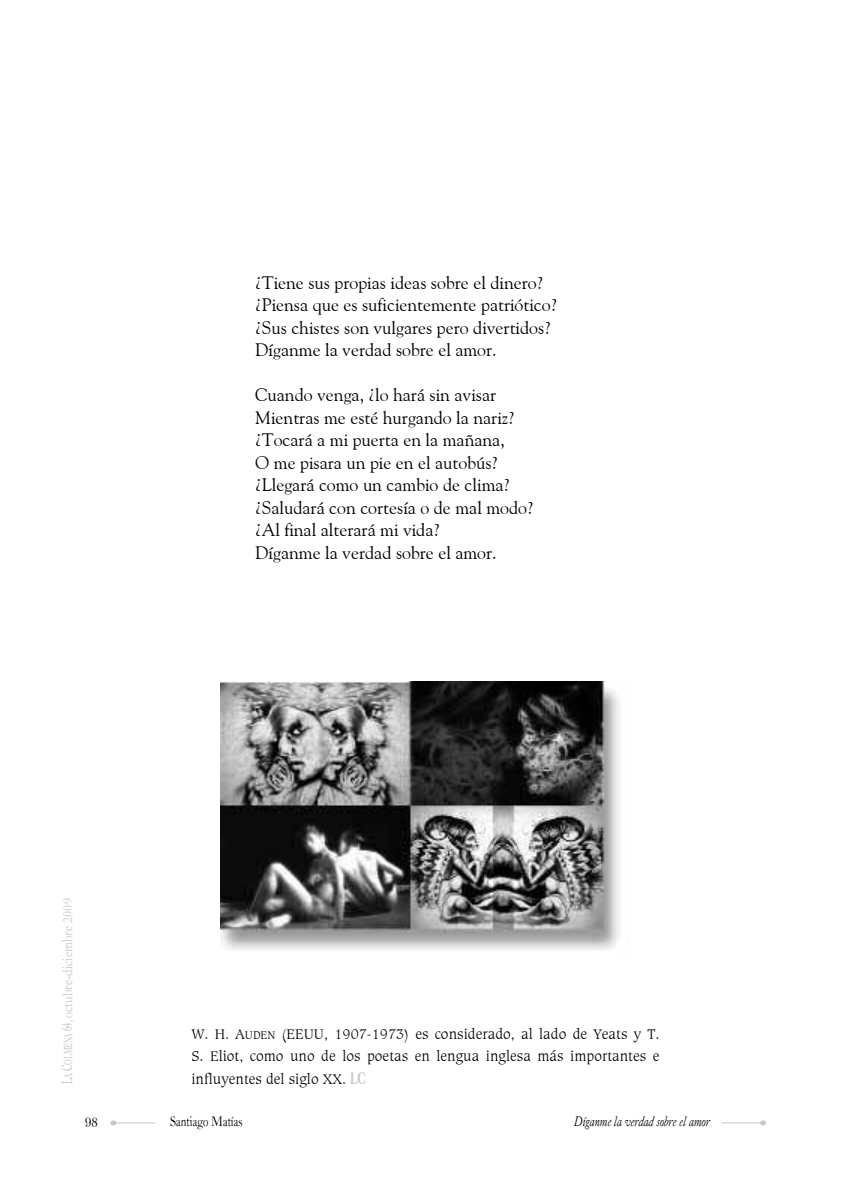
<style>
.page{position:relative;width:851px;height:1191px;background:#fff}
.page>*{position:absolute;margin:0;border:0;box-sizing:border-box;transform-origin:0 0}
.t1{font:18px/22.5px "Goudy Old Style BT";color:#000}
.t2{font:300 15px/22.5px "Caxton BT";color:#000;text-align:justify}
.t3{font:15px "Caslon Old Face BT";color:#c6c7c8;scale:.9 1}
.t4{font:italic 15px "Caslon Old Face BT";color:#000;scale:.8 1}
.t5{font:15px "Caslon Old Face BT";color:#000;scale:.8 1}
.t6{font:300 13.5px "Windsor BT";color:#000;scale:.8 1}
.s1{font-family:"Dutch 766 BT Roman A SC800"}
.s2{font-family:"Dutch 766 BT Roman A SC800";font-size:12px}
.s3{font-family:"Caxton BT Light SC800";font-weight:400}
.s4{font-family:"Caxton BT Light SC800";font-weight:400;font-size:12px}
.s5{font-family:"Americana BT";font-weight:800;font-size:18px;color:#c6c7c8}
</style>
<div class="page">
<svg style="left:759px;top:1120px;width:7px;height:6px"></svg>
<hr style="left:721px;top:1123px;width:42px;height:1px;background:#c6c7c8">
<svg style="left:110px;top:1120px;width:7px;height:6px"></svg>
<hr style="left:113px;top:1123px;width:42px;height:1px;background:#c6c7c8">
<img style="left:220px;top:681px;width:400px;height:269px">
<p class="t1" style="left:255px;top:271px;width:303px">¿Tiene sus propias ideas sobre el dinero? ¿Piensa que es suficientemente patriótico? ¿Sus chistes son vulgares pero divertidos?<br>Díganme la verdad sobre el amor.</p>
<p class="t1" style="left:255px;top:383px;width:280px">Cuando venga, ¿lo hará sin avisar<br>Mientras me esté hurgando la nariz? ¿Tocará a mi puerta en la mañana,<br>O me pisara un pie en el autobús? ¿Llegará como un cambio de clima? ¿Saludará con cortesía o de mal modo? ¿Al final alterará mi vida?<br>Díganme la verdad sobre el amor.</p>
<p class="t3" style="left:58px;top:1084px;width:208px;rotate:-90deg"><span class="s1">L</span><span class="s2">a</span> <span class="s1">C</span><span class="s2">oLmena</span> <span class="s1">64,</span> octubre-diciembre 2009</p>
<p class="t2" style="left:191px;top:1022px;width:469px"><span class="s3">W. H. A</span><span class="s4">UDEN</span> (EEUU, 1907-1973) es considerado, al lado de Yeats y T.<br>S. Eliot, como uno de los poetas en lengua inglesa más importantes e influyentes del siglo XX. <span class="s5">LC</span></p>
<p class="t6" style="left:85px;top:1114px;width:17px">98</p>
<p class="t5" style="left:170px;top:1113px;width:92px">Santiago Matías</p>
<p class="t4" style="left:574px;top:1113px;width:172px">Díganme la verdad sobre el amor</p>
</div>
